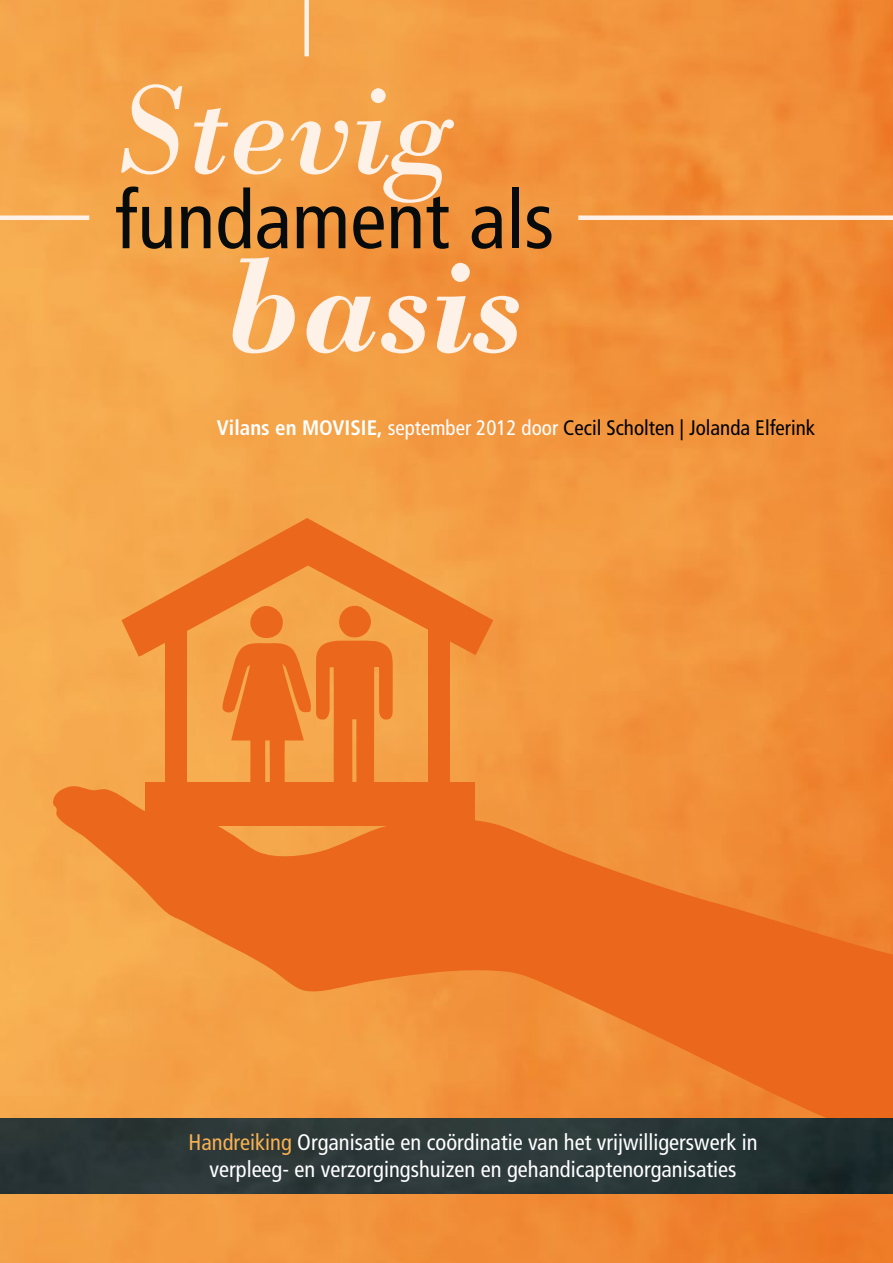
<style>
.page{position:relative;width:893px;height:1263px;background:#fff}
.page>*{position:absolute;margin:0;border:0;box-sizing:border-box;transform-origin:0 0}
.t1{font:italic 700 138px "Bodoni Std";color:#fef1e8}
.t2{font:italic 129.3px "Bodoni Std";color:#fef1e8}
.t3{font:condensed 81px "Frutiger LT Std";color:#080b0c}
.t4{font:condensed 22.5px/27px "Frutiger LT Std";color:#fff;text-align:center}
.t5{font:condensed 21px "Frutiger LT Std";color:#000}
.s1{font-weight:700;color:#fff}
.s2{color:#fff}
.s3{color:#f7b153}
</style>
<div class="page">
<img style="left:0;top:0;width:893px;height:1263px">
<div style="left:0;top:215px;width:89px;height:5px;background:#fef1e8"></div>
<div style="left:578px;top:215px;width:315px;height:5px;background:#fef1e8"></div>
<div style="left:304px;top:0;width:5px;height:56px;background:#fef1e8"></div>
<svg style="left:53px;top:784px;width:840px;height:424px;background:#ef8330"></svg>
<svg style="left:222px;top:656px;width:171px;height:127px;background:#ee7e2d"></svg>
<img style="left:0;top:1118px;width:893px;height:76px">
<svg style="left:122px;top:518px;width:371px;height:138px;background:#f08d38"></svg>
<div style="left:145px;top:783px;width:329px;height:43px;background:#ea671c"></div>
<div style="left:165px;top:627px;width:21px;height:166px;background:#ea671c"></div>
<div style="left:429px;top:627px;width:21px;height:166px;background:#ea671c"></div>
<h2 class="t2" style="left:116px;top:52px;width:339px">Stevig</h2>
<h3 class="t3" style="left:115px;top:173px;width:441px">fundament als</h3>
<h1 class="t1" style="left:225px;top:220px;width:301px">basis</h1>
<p class="t5" style="left:217px;top:415px;width:600px"><span class="s1">Vilans en MOVISIE,</span> <span class="s2">september 2012 door</span> Cecil Scholten | Jolanda Elferink</p>
<p class="t4" style="left:189px;top:1129px;width:570px"><span class="s3">Handreiking</span> Organisatie en coördinatie van het vrijwilligerswerk in verpleeg- en verzorgingshuizen en gehandicaptenorganisaties</p>
</div>
